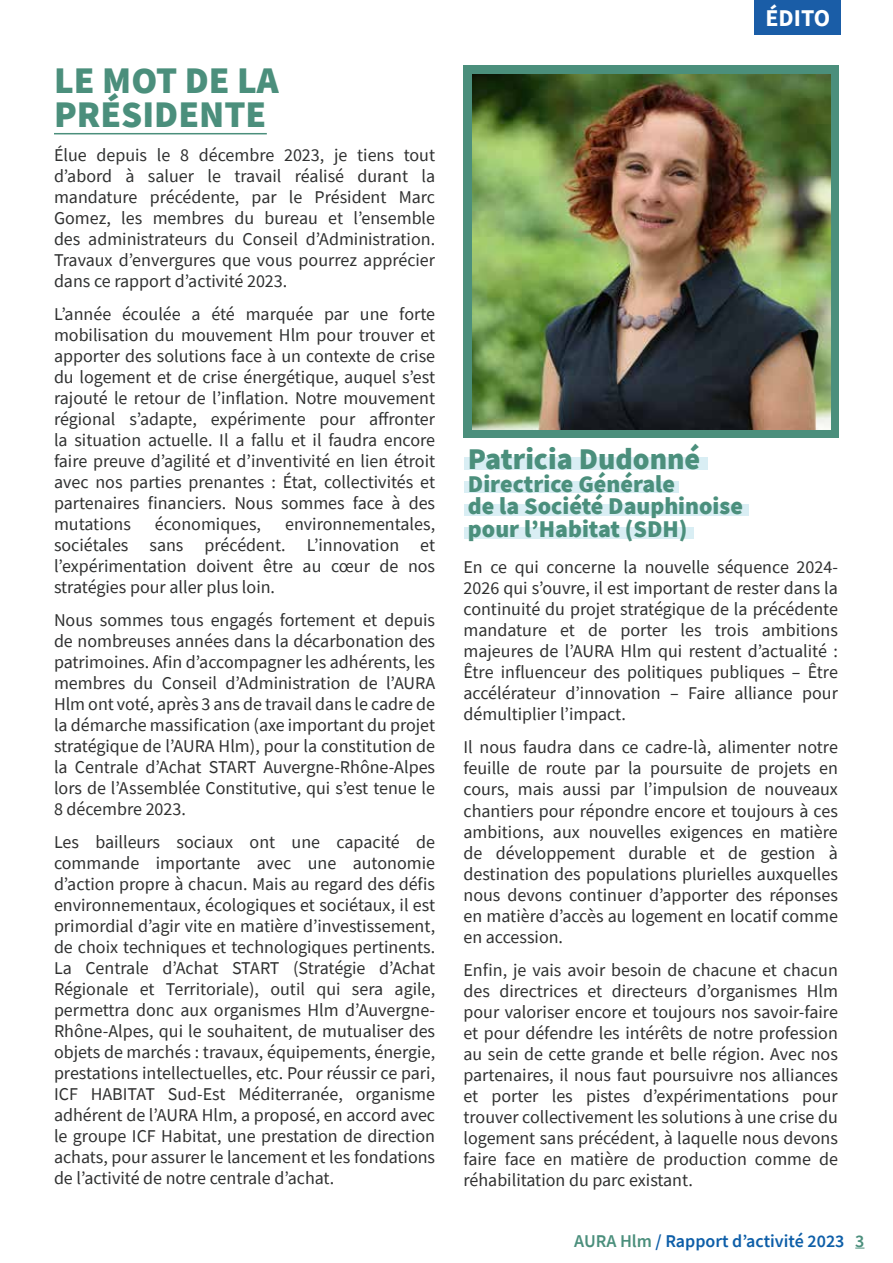
<style>
.page{position:relative;width:893px;height:1263px;background:#fff}
.page>*{position:absolute;margin:0;border:0;box-sizing:border-box;transform-origin:0 0}
.t1{font:900 37.5px/34.5px "Source Sans Pro";color:#4b8f7c}
.t2{font:900 30px "Source Sans Pro";color:#4b8f7c}
.t3{font:900 24px/22.5px "Source Sans Pro";color:#4b8f7c}
.t4{font:700 24px "Source Sans Pro";color:#fff}
.t5{font:18px/21px "Source Sans Pro";color:#2f3030;text-align:justify}
.t6{font:600 18px "Source Sans Pro";color:#0d5ea8}
.s1{color:#4b8f7c}
</style>
<div class="page">
<div style="left:464px;top:527px;width:229px;height:12px;background:#d9eef4"></div>
<div style="left:463px;top:66px;width:376px;height:372px;background:#4b8f7c"></div>
<img style="left:472px;top:74px;width:358px;height:355px">
<div style="left:464px;top:457px;width:243px;height:13px;background:#d9eef4"></div>
<div style="left:464px;top:481px;width:214px;height:12px;background:#d9eef4"></div>
<div style="left:464px;top:504px;width:285px;height:12px;background:#d9eef4"></div>
<div style="left:754px;top:0;width:87px;height:34px;background:#1a5da7"></div>
<hr style="left:54px;top:133px;width:213px;height:1px;background:#4b8f7c">
<h1 class="t1" style="left:54px;top:63px;width:226px">LE MOT DE LA<br>PRÉSIDENTE</h1>
<p class="t5" style="left:54px;top:144px;width:383px">Élue depuis le 8 décembre 2023, je tiens tout d’abord à saluer le travail réalisé durant la mandature précédente, par le Président Marc Gomez, les membres du bureau et l’ensemble des administrateurs du Conseil d’Administration.<br>Travaux d’envergures que vous pourrez apprécier dans ce rapport d’activité 2023.</p>
<p class="t5" style="left:54px;top:303px;width:383px">L’année écoulée a été marquée par une forte mobilisation du mouvement Hlm pour trouver et apporter des solutions face à un contexte de crise du logement et de crise énergétique, auquel s’est rajouté le retour de l’inflation. Notre mouvement régional s’adapte, expérimente pour affronter la situation actuelle. Il a fallu et il faudra encore faire preuve d’agilité et d’inventivité en lien étroit avec nos parties prenantes : État, collectivités et partenaires financiers. Nous sommes face à des mutations</p>
<p class="t5" style="left:155px;top:513px;width:108px">économiques,</p>
<p class="t5" style="left:54px;top:513px;width:383px;text-indent:231px">environnementales, sociétales sans précédent. L’innovation et l’expérimentation doivent être au cœur de nos stratégies pour aller plus loin.</p>
<p class="t5" style="left:54px;top:609px;width:383px">Nous sommes tous engagés fortement et depuis de nombreuses années dans la décarbonation des patrimoines. Afin d’accompagner les adhérents, les membres du Conseil d’Administration de l’AURA Hlm ont voté, après 3 ans de travail dans le cadre de la démarche massification (axe important du projet stratégique de l’AURA Hlm), pour la constitution de la Centrale d’Achat START Auvergne-Rhône-Alpes lors de l’Assemblée Constitutive, qui s’est tenue le 8 décembre 2023.</p>
<p class="t5" style="left:54px;top:831px;width:383px">Les bailleurs sociaux ont une capacité de commande importante avec une autonomie d’action propre à chacun. Mais au regard des défis environnementaux, écologiques et sociétaux, il est primordial d’agir vite en matière d’investissement, de choix techniques et technologiques pertinents.<br>La Centrale d’Achat START (Stratégie d’Achat Régionale et Territoriale), outil qui sera agile, permettra donc aux organismes Hlm d’Auvergne-Rhône-Alpes, qui le souhaitent, de mutualiser des objets de marchés : travaux, équipements, énergie, prestations intellectuelles, etc. Pour réussir ce pari, ICF HABITAT Sud-Est Méditerranée, organisme adhérent de l’AURA Hlm, a proposé, en accord avec le groupe ICF Habitat, une prestation de direction achats, pour assurer le lancement et les fondations de l’activité de notre centrale d’achat.</p>
<h3 class="t4" style="left:765px;top:1px;width:66px">ÉDITO</h3>
<h2 class="t2" style="left:468px;top:438px;width:234px">Patricia Dudonné</h2>
<h3 class="t3" style="left:468px;top:472px;width:277px">Directrice Générale<br>de la Société Dauphinoise pour l’Habitat (SDH)</h3>
<p class="t5" style="left:463px;top:557px;width:376px">En ce qui concerne la nouvelle séquence 2024- 2026 qui s’ouvre, il est important de rester dans la continuité du projet stratégique de la précédente mandature et de porter les trois ambitions majeures de l’AURA Hlm qui restent d’actualité :<br>Être influenceur des politiques publiques – Être accélérateur d’innovation – Faire alliance pour démultiplier l’impact.</p>
<p class="t5" style="left:463px;top:737px;width:376px">Il nous faudra dans ce cadre-là, alimenter notre feuille de route par la poursuite de projets en cours, mais aussi par l’impulsion de nouveaux chantiers pour répondre encore et toujours à ces ambitions, aux nouvelles exigences en matière de développement durable et de gestion à destination des populations plurielles auxquelles nous devons continuer d’apporter des réponses en matière d’accès au logement en locatif comme en accession.</p>
<p class="t5" style="left:463px;top:959px;width:376px">Enfin, je vais avoir besoin de chacune et chacun des directrices et directeurs d’organismes Hlm pour valoriser encore et toujours nos savoir-faire et pour défendre les intérêts de notre profession au sein de cette grande et belle région. Avec nos partenaires, il nous faut poursuivre nos alliances et porter les pistes d’expérimentations pour trouver collectivement les solutions à une crise du logement sans précédent, à laquelle nous devons faire face en matière de production comme de réhabilitation du parc existant.</p>
<p class="t6" style="left:574px;top:1229px;width:292px"><span class="s1">AURA Hlm</span> / Rapport d’activité 2023 <span class="s1">3</span></p>
</div>
